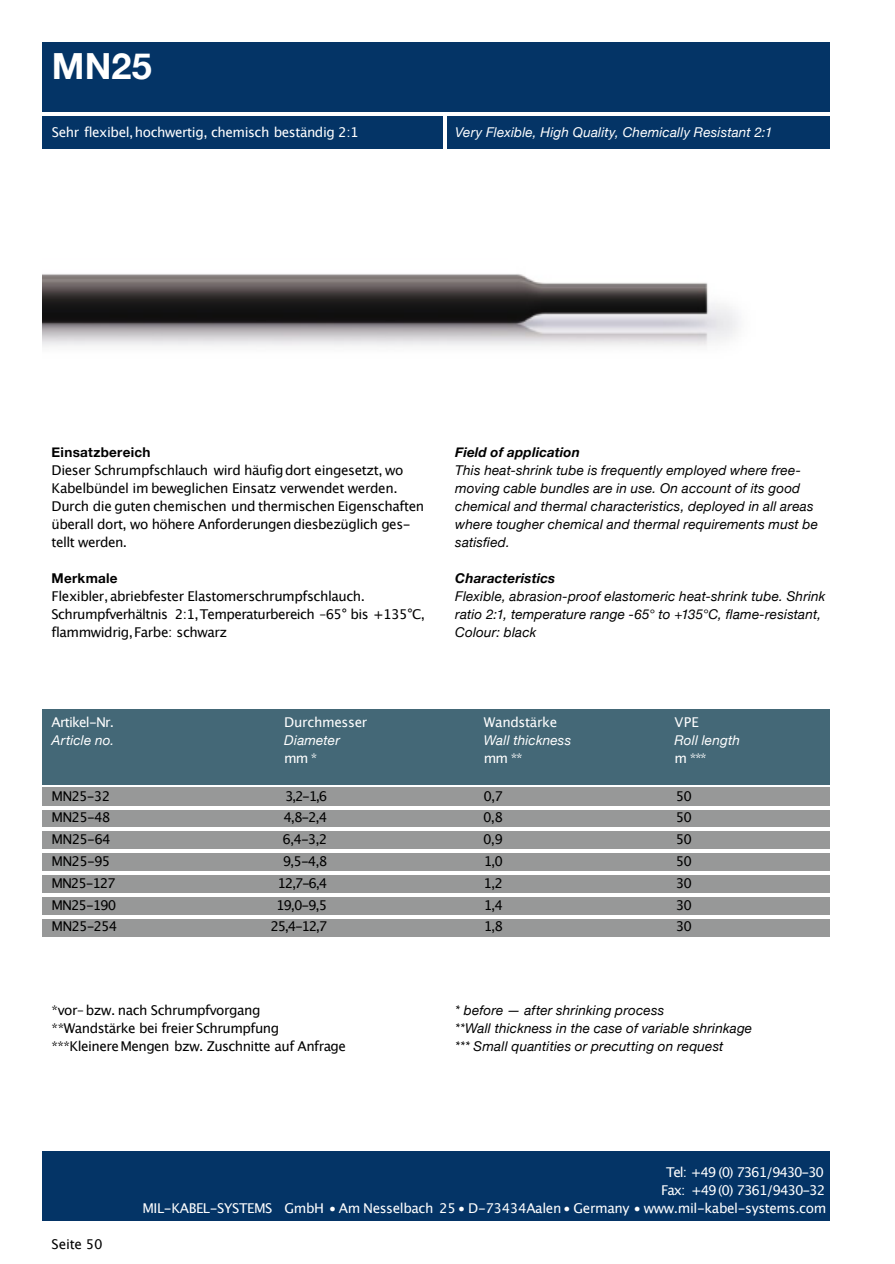
<style>
.page{position:relative;width:895px;height:1264px;background:#fff}
.page>*{position:absolute;margin:0;border:0;box-sizing:border-box;transform-origin:0 0}
.t1{font:700 36px "Helvetica Neue";color:#fff}
.t2{font:13.5px/18px "Lucida Grande";letter-spacing:-.035em;color:#000}
.t3{font:italic 13.5px/18px "Helvetica Neue";letter-spacing:.015em;color:#000}
.t4{font:13.5px/18px "Lucida Grande";letter-spacing:-.03em;color:#fff;text-align:right}
.t5{font:italic 13.5px "Helvetica Neue";letter-spacing:.015em;color:#fff}
.t6{font:italic 700 13.5px "Helvetica Neue";letter-spacing:.01em;color:#000}
.t7{font:700 13.5px "Helvetica Neue";letter-spacing:.02em;color:#000}
.t8{font:13.5px "Lucida Grande";letter-spacing:-.06em;color:#fff}
</style>
<div class="page">
<div style="left:43px;top:43px;width:786px;height:69px;background:#043466"></div>
<div style="left:43px;top:116px;width:400px;height:32px;background:#043466"></div>
<div style="left:447px;top:116px;width:382px;height:32px;background:#043466"></div>
<div style="left:43px;top:1151px;width:786px;height:69px;background:#043466"></div>
<div style="left:43px;top:709px;width:786px;height:75px;background:#446877"></div>
<div style="left:43px;top:787px;width:786px;height:149px;background:#979898"></div>
<hr style="left:39px;top:806px;width:792px;height:3px;background:#fff">
<hr style="left:39px;top:827px;width:792px;height:3px;background:#fff">
<hr style="left:39px;top:850px;width:792px;height:3px;background:#fff">
<hr style="left:39px;top:871px;width:792px;height:3px;background:#fff">
<hr style="left:39px;top:893px;width:792px;height:3px;background:#fff">
<hr style="left:39px;top:915px;width:792px;height:3px;background:#fff">
<img style="left:43px;top:274px;width:695px;height:73px">
<h1 class="t1" style="left:52px;top:37px;width:102px">MN25</h1>
<p class="t4" style="left:52px;top:123px;width:308px">Sehr flexibel,hochwertig, chemisch beständig 2:1</p>
<p class="t5" style="left:455px;top:122px;width:319px">Very Flexible, High Quality, Chemically Resistant 2:1</p>
<p class="t7" style="left:52px;top:441px;width:100px">Einsatzbereich</p>
<p class="t2" style="left:52px;top:461px;width:374px">Dieser Schrumpfschlauch wird häufigdort eingesetzt, wo Kabelbündel im beweglichen Einsatz verwendet werden.<br>Durch die guten chemischen und thermischen Eigenschaften überall dort, wo höhere Anforderungen diesbezüglich ges&shy;tellt werden.</p>
<p class="t7" style="left:52px;top:567px;width:68px">Merkmale</p>
<p class="t2" style="left:52px;top:587px;width:375px">Flexibler, abriebfester Elastomerschrumpfschlauch.<br>Schrumpfverhältnis 2:1,Temperaturbereich –65° bis +135°C, flammwidrig,Farbe: schwarz</p>
<p class="t6" style="left:455px;top:441px;width:126px">Field of application</p>
<p class="t3" style="left:455px;top:461px;width:364px">This heat-shrink tube is frequently employed where free&shy;moving cable bundles are in use. On account of its good chemical and thermal characteristics, deployed in all areas where tougher chemical and thermal requirements must be satisfied.</p>
<p class="t6" style="left:455px;top:567px;width:101px">Characteristics</p>
<p class="t3" style="left:455px;top:587px;width:371px">Flexible, abrasion-proof elastomeric heat-shrink tube. Shrink ratio 2:1, temperature range -65° to +135°C, flame-resistant,<br>Colour: black</p>
<p class="t8" style="left:52px;top:714px;width:64px">Artikel-Nr.</p>
<p class="t4" style="left:284px;top:713px;width:85px">Durchmesser</p>
<p class="t4" style="left:484px;top:713px;width:75px">Wandstärke</p>
<p class="t4" style="left:674px;top:713px;width:26px">VPE</p>
<p class="t5" style="left:52px;top:730px;width:64px">Article no.</p>
<p class="t5" style="left:284px;top:730px;width:57px">Diameter</p>
<p class="t5" style="left:484px;top:730px;width:89px">Wall thickness</p>
<p class="t5" style="left:674px;top:730px;width:67px">Roll length</p>
<p class="t4" style="left:284px;top:749px;width:34px">mm *</p>
<p class="t4" style="left:484px;top:749px;width:40px">mm **</p>
<p class="t4" style="left:674px;top:749px;width:34px">m ***</p>
<p class="t2" style="left:52px;top:787px;width:60px">MN25-32</p>
<p class="t2" style="left:285px;top:787px;width:44px">3,2-1,6</p>
<p class="t2" style="left:483px;top:787px;width:21px">0,7</p>
<p class="t2" style="left:675px;top:787px;width:18px">50</p>
<p class="t2" style="left:52px;top:808px;width:60px">MN25-48</p>
<p class="t2" style="left:283px;top:808px;width:45px">4,8-2,4</p>
<p class="t2" style="left:483px;top:808px;width:21px">0,8</p>
<p class="t2" style="left:675px;top:808px;width:18px">50</p>
<p class="t2" style="left:52px;top:830px;width:61px">MN25-64</p>
<p class="t2" style="left:282px;top:830px;width:46px">6,4-3,2</p>
<p class="t2" style="left:483px;top:830px;width:21px">0,9</p>
<p class="t2" style="left:675px;top:830px;width:18px">50</p>
<p class="t2" style="left:52px;top:852px;width:60px">MN25-95</p>
<p class="t2" style="left:283px;top:852px;width:46px">9,5-4,8</p>
<p class="t2" style="left:484px;top:852px;width:21px">1,0</p>
<p class="t2" style="left:675px;top:852px;width:18px">50</p>
<p class="t2" style="left:52px;top:874px;width:66px">MN25-127</p>
<p class="t2" style="left:277px;top:874px;width:51px">12,7-6,4</p>
<p class="t2" style="left:483px;top:874px;width:21px">1,2</p>
<p class="t2" style="left:675px;top:874px;width:18px">30</p>
<p class="t2" style="left:52px;top:895px;width:66px">MN25-190</p>
<p class="t2" style="left:276px;top:895px;width:53px">19,0-9,5</p>
<p class="t2" style="left:484px;top:895px;width:21px">1,4</p>
<p class="t2" style="left:675px;top:895px;width:18px">30</p>
<p class="t2" style="left:52px;top:917px;width:67px">MN25-254</p>
<p class="t2" style="left:270px;top:917px;width:58px">25,4-12,7</p>
<p class="t2" style="left:483px;top:917px;width:21px">1,8</p>
<p class="t2" style="left:675px;top:917px;width:18px">30</p>
<p class="t2" style="left:52px;top:1001px;width:296px">*vor– bzw. nach Schrumpfvorgang **Wandstärke bei freier Schrumpfung ***KleinereMengen bzw. Zuschnitte auf Anfrage</p>
<p class="t3" style="left:455px;top:1001px;width:298px">* before — after shrinking process<br>**Wall thickness in the case of variable shrinkage *** Small quantities or precutting on request</p>
<p class="t2" style="left:52px;top:1235px;width:53px">Seite 50</p>
<p class="t4" style="left:142px;top:1163px;width:685px">Tel: +49 (0) 7361/9430-30<br>Fax: +49 (0) 7361/9430-32<br>MIL-KABEL-SYSTEMS GmbH • Am Nesselbach 25 • D-73434Aalen • Germany • www.mil-kabel-systems.com</p>
</div>
